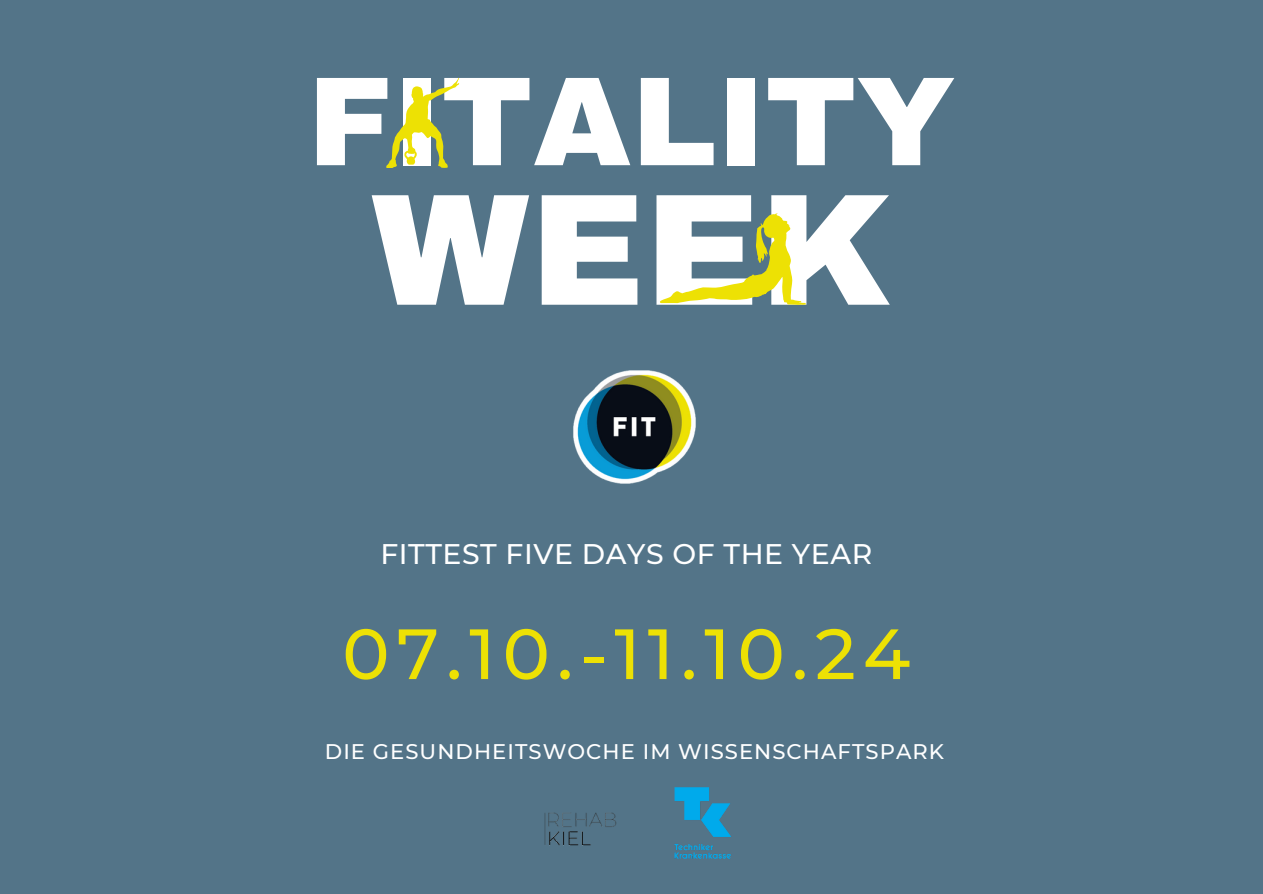
<style>
.page{position:relative;width:1263px;height:894px;background:#fff}
.page>*{position:absolute;margin:0;border:0;box-sizing:border-box;transform-origin:0 0}
.t1{font:900 159px "Archivo";color:#fff}
.t2{font:900 126.75px "Archivo";color:#fff}
.t3{font:500 70.95px "Montserrat";letter-spacing:.1em;color:#ede104}
.t4{font:500 28.35px "Montserrat";letter-spacing:.02em;color:#fff}
.t5{font:500 21.15px "Montserrat";letter-spacing:.05em;color:#fff}
</style>
<div class="page">
<div style="left:0;top:0;width:1263px;height:893px;background:#537488"></div>
<img style="left:573px;top:370px;width:123px;height:114px">
<svg style="left:386px;top:78px;width:73px;height:90px"></svg>
<svg style="left:660px;top:213px;width:146px;height:91px"></svg>
<img style="left:544px;top:812px;width:73px;height:34px">
<img style="left:674px;top:787px;width:57px;height:72px">
<h2 class="t2" style="left:308px;top:54px;width:649px">FITALITY</h2>
<p class="t1" style="left:371px;top:165px;width:523px">WEEK</p>
<p class="t4" style="left:380px;top:536px;width:493px">FITTEST FIVE DAYS OF THE YEAR</p>
<h4 class="t3" style="left:342px;top:610px;width:569px">07.10.-11.10.24</h4>
<h3 class="t5" style="left:325px;top:738px;width:621px">DIE GESUNDHEITSWOCHE IM WISSENSCHAFTSPARK</h3>
</div>
